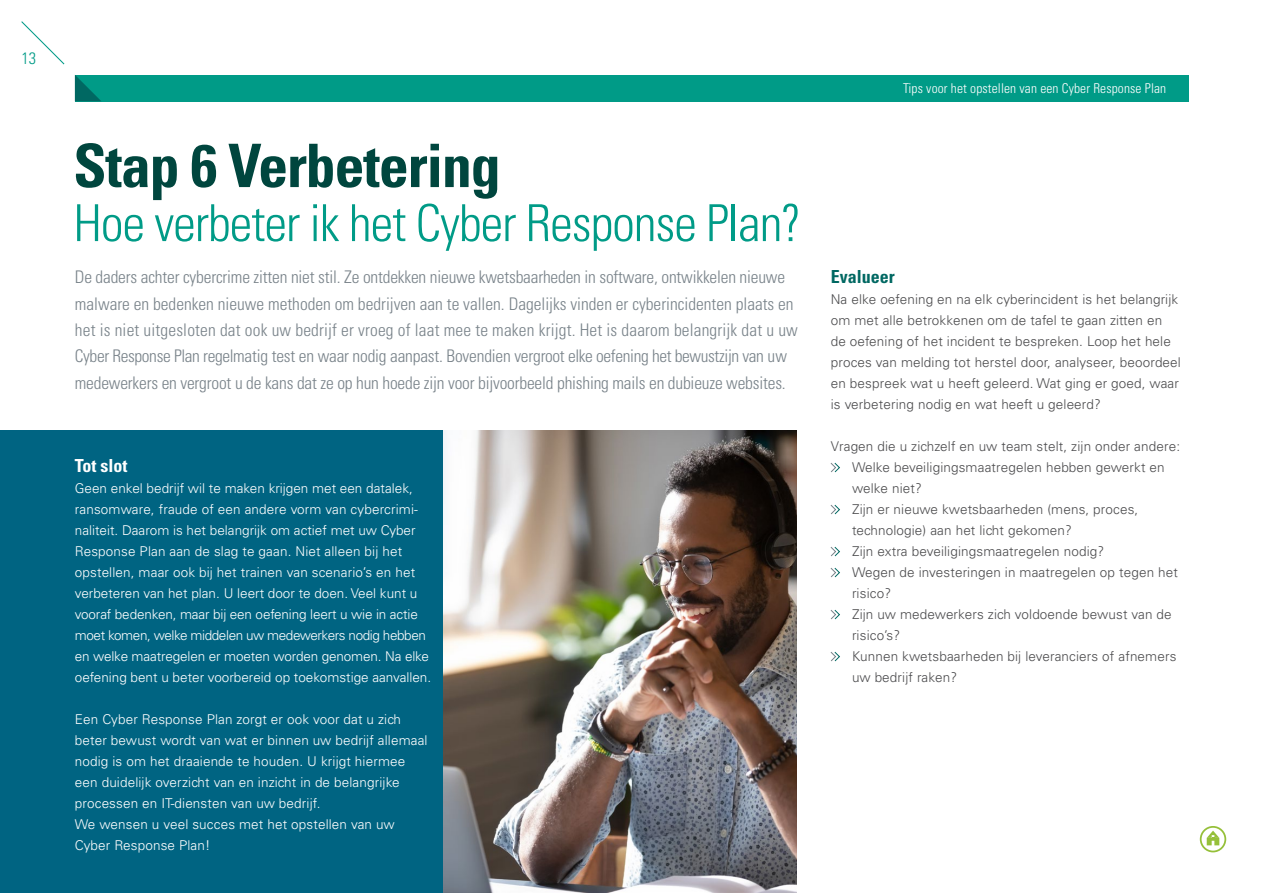
<style>
.page{position:relative;width:1263px;height:893px;background:#fff}
.page>*{position:absolute;margin:0;border:0;box-sizing:border-box;transform-origin:0 0}
.t1{font:700 condensed 60px "Univers LT Std";letter-spacing:-.02em;color:#00463e}
.t2{font:300 condensed 51px "Univers LT Std";letter-spacing:-.02em;color:#009b87}
.t3{font:700 condensed 18px "Univers LT Std";color:#006862}
.t4{font:700 condensed 18px "Univers LT Std";color:#fff}
.t5{font:300 condensed 17.4px/26.2px "Univers LT Std";letter-spacing:-.01em;color:#788289}
.t6{font:300 condensed 16.5px "Univers LT Std";color:#009b87}
.t7{font:300 13.5px/21px "Univers LT Std";color:#fff}
.t8{font:300 13.5px/21px "Univers LT Std";letter-spacing:.01em;color:#4b4b4d}
.t9{font:300 condensed 13.5px "Univers LT Std";letter-spacing:.01em;color:#fff}
</style>
<div class="page">
<div style="left:75px;top:75px;width:1113px;height:26px;background:#009b87"></div>
<svg style="left:75px;top:75px;width:26px;height:26px"></svg>
<svg style="left:1207px;top:831px;width:12px;height:14px"></svg>
<div style="left:1200px;top:826px;width:26px;height:26px;border:2px solid #96c03a;border-radius:50%"></div>
<svg style="left:21px;top:21px;width:44px;height:44px"></svg>
<div style="left:0;top:430px;width:445px;height:463px;background:#006482"></div>
<img style="left:443px;top:430px;width:353px;height:463px">
<svg style="left:830px;top:462px;width:10px;height:11px"></svg>
<svg style="left:830px;top:504px;width:10px;height:11px"></svg>
<svg style="left:830px;top:546px;width:10px;height:11px"></svg>
<svg style="left:830px;top:567px;width:10px;height:11px"></svg>
<svg style="left:830px;top:609px;width:10px;height:11px"></svg>
<svg style="left:830px;top:651px;width:10px;height:11px"></svg>
<p class="t6" style="left:22px;top:48px;width:16px">13</p>
<p class="t9" style="left:903px;top:80px;width:265px">Tips voor het opstellen van een Cyber Response Plan</p>
<h1 class="t1" style="left:73px;top:129px;width:429px">Stap 6 Verbetering</h1>
<h2 class="t2" style="left:73px;top:192px;width:729px">Hoe verbeter ik het Cyber Response Plan?</h2>
<p class="t5" style="left:75px;top:264px;width:724px">De daders achter cybercrime zitten niet stil. Ze ontdekken nieuwe kwetsbaarheden in software, ontwikkelen nieuwe malware en bedenken nieuwe methoden om bedrijven aan te vallen. Dagelijks vinden er cyberincidenten plaats en het is niet uitgesloten dat ook uw bedrijf er vroeg of laat mee te maken krijgt. Het is daarom belangrijk dat u uw Cyber Response Plan regelmatig test en waar nodig aanpast. Bovendien vergroot elke oefening het bewustzijn van uw medewerkers en vergroot u de kans dat ze op hun hoede zijn voor bijvoorbeeld phishing mails en dubieuze websites.</p>
<h3 class="t3" style="left:831px;top:266px;width:65px">Evalueer</h3>
<p class="t8" style="left:831px;top:289px;width:352px">Na elke oefening en na elk cyberincident is het belangrijk om met alle betrokkenen om de tafel te gaan zitten en<br>de oefening of het incident te bespreken. Loop het hele proces van melding tot herstel door, analyseer, beoordeel en bespreek wat u heeft geleerd. Wat ging er goed, waar is verbetering nodig en wat heeft u geleerd?</p>
<p class="t8" style="left:852px;top:436px;width:330px;text-indent:-21px">Vragen die u zichzelf en uw team stelt, zijn onder andere:<br>Welke beveiligingsmaatregelen hebben gewerkt en welke niet?<br>Zijn er nieuwe kwetsbaarheden (mens, proces, technologie) aan het licht gekomen?<br>Zijn extra beveiligingsmaatregelen nodig?<br>Wegen de investeringen in maatregelen op tegen het risico?<br>Zijn uw medewerkers zich voldoende bewust van de risico’s?<br>Kunnen kwetsbaarheden bij leveranciers of afnemers uw bedrijf raken?</p>
<h3 class="t4" style="left:75px;top:455px;width:54px">Tot slot</h3>
<p class="t7" style="left:75px;top:478px;width:358px">Geen enkel bedrijf wil te maken krijgen met een datalek, ransomware, fraude of een andere vorm van cybercrimi&shy;naliteit. Daarom is het belangrijk om actief met uw Cyber Response Plan aan de slag te gaan. Niet alleen bij het opstellen, maar ook bij het trainen van scenario’s en het verbeteren van het plan. U leert door te doen. Veel kunt u vooraf bedenken, maar bij een oefening leert u wie in actie moet komen, welke middelen uw medewerkers nodig hebben en welke maatregelen er moeten worden genomen. Na elke oefening bent u beter voorbereid op toekomstige aanvallen.</p>
<p class="t7" style="left:75px;top:709px;width:354px">Een Cyber Response Plan zorgt er ook voor dat u zich beter bewust wordt van wat er binnen uw bedrijf allemaal nodig is om het draaiende te houden. U krijgt hiermee een duidelijk overzicht van en inzicht in de belangrijke processen en IT-diensten van uw bedrijf.<br>We wensen u veel succes met het opstellen van uw Cyber Response Plan!</p>
</div>
